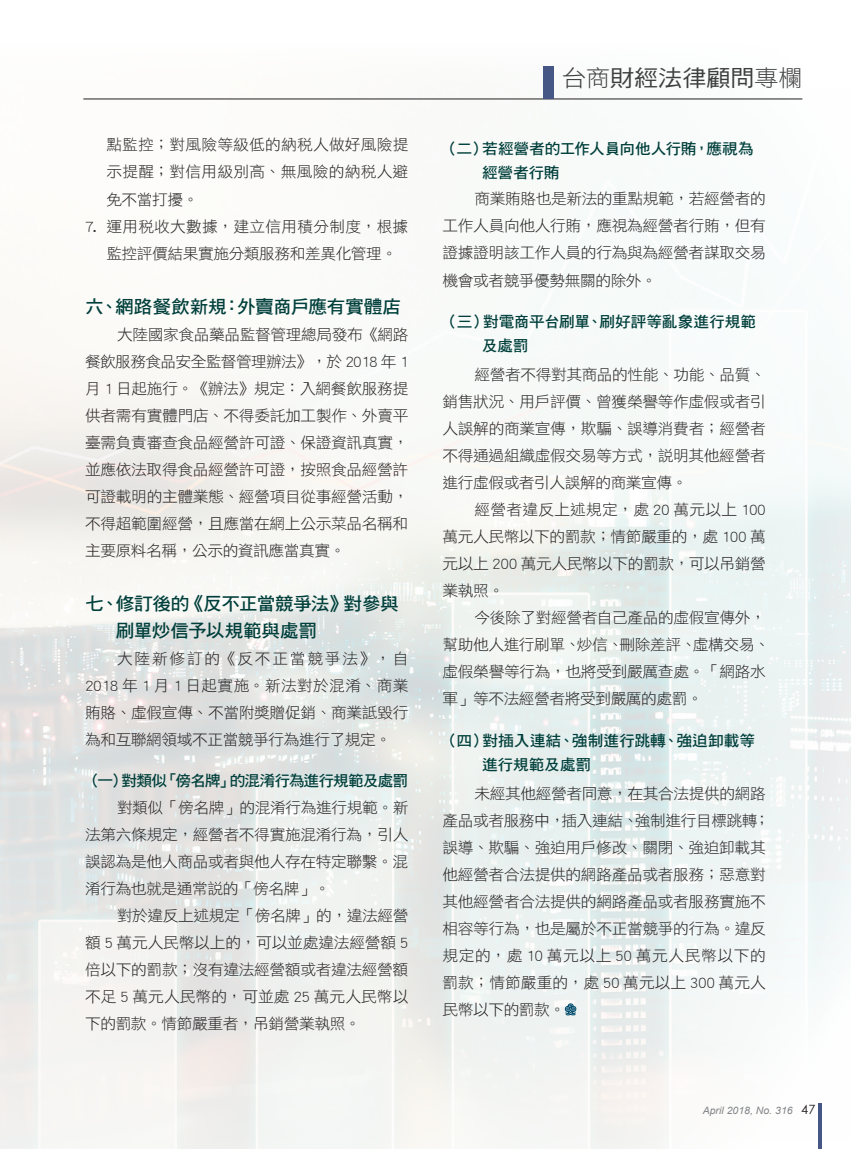
<style>
.page{position:relative;width:851px;height:1149px;background:#fff}
.page>*{position:absolute;margin:0;border:0;box-sizing:border-box;transform-origin:0 0}
.t1{font:22.8px "DF Hei Std W5";color:#3e3e3f;scale:1.05 1}
.t2{font:18.15px/27px "DF Hei Std W7";letter-spacing:-.025em;color:#003f3b}
.t3{font:15.3px/27px "DF Hei Std W3";letter-spacing:-.025em;color:#231f20;text-align:justify}
.t4{font:15.3px/24px "DF Hei Std W7";letter-spacing:-.015em;color:#003f3b}
.t5{font:15.3px "DF Hei Std W7";letter-spacing:-.055em;color:#003f3b}
.t6{font:italic 10.2px "Arial";color:#808285}
.s1{font-family:"DF Hei Std W3"}
.s2{font-family:"Century Gothic";font-style:normal;font-size:12.75px;color:#231f20}
</style>
<div class="page">
<img style="left:0;top:66px;width:850px;height:1082px">
<svg style="left:564px;top:1002px;width:13px;height:13px"></svg>
<hr style="left:83px;top:99px;width:719px;height:1px;background:#231f20">
<div style="left:543px;top:66px;width:10px;height:33px;background:#465785"></div>
<svg style="left:817px;top:1103px;width:4px;height:45px"></svg>
<p class="t3" style="left:106px;top:131px;width:303px">點監控；對風險等級低的納稅人做好風險提示提醒；對信用級別高、無風險的納稅人避免不當打擾。</p>
<p class="t3" style="left:106px;top:212px;width:303px;text-indent:-21px">7. 運用稅收大數據，建立信用積分制度，根據監控評價結果實施分類服務和差異化管理。</p>
<p class="t2" style="left:85px;top:292px;width:318px">六、網路餐飲新規：外賣商戶應有實體店</p>
<p class="t3" style="left:85px;top:320px;width:325px;text-indent:32px">大陸國家食品藥品監督管理總局發布《網路餐飲服務食品安全監督管理辦法》，於 2018 年 1月 1 日起施行。《辦法》規定：入網餐飲服務提供者需有實體門店、不得委託加工製作、外賣平臺需負責審查食品經營許可證、保證資訊真實，並應依法取得食品經營許可證，按照食品經營許可證載明的主體業態、經營項目從事經營活動，不得超範圍經營，且應當在網上公示菜品名稱和主要原料名稱，公示的資訊應當真實。</p>
<p class="t2" style="left:116px;top:589px;width:285px;text-indent:-31px">七、修訂後的《反不正當競爭法》對參與刷單炒信予以規範與處罰</p>
<p class="t3" style="left:85px;top:644px;width:325px;text-indent:32px">大陸新修訂的《反不正當競爭法》，自2018 年 1 月 1 日起實施。新法對於混淆、商業賄賂、虛假宣傳、不當附獎贈促銷、商業詆毀行為和互聯網領域不正當競爭行為進行了規定。</p>
<p class="t5" style="left:85px;top:772px;width:324px">（一）對類似「傍名牌」的混淆行為進行規範及處罰</p>
<p class="t3" style="left:85px;top:793px;width:325px;text-indent:32px">對類似「傍名牌」的混淆行為進行規範。新法第六條規定，經營者不得實施混淆行為，引人誤認為是他人商品或者與他人存在特定聯繫。混淆行為也就是通常說的「傍名牌」。</p>
<p class="t3" style="left:85px;top:901px;width:325px;text-indent:32px">對於違反上述規定「傍名牌」的，違法經營額 5 萬元人民幣以上的，可以並處違法經營額 5倍以下的罰款；沒有違法經營額或者違法經營額不足 5 萬元人民幣的，可並處 25 萬元人民幣以下的罰款。情節嚴重者，吊銷營業執照。</p>
<h1 class="t1" style="left:562px;top:66px;width:230px"><span class="s1">台商</span>財經法律顧問<span class="s1">專欄</span></h1>
<p class="t4" style="left:482px;top:137px;width:273px;text-indent:-40px">（二）若經營者的工作人員向他人行賄，應視為經營者行賄</p>
<p class="t3" style="left:442px;top:185px;width:325px;text-indent:32px">商業賄賂也是新法的重點規範，若經營者的工作人員向他人行賄，應視為經營者行賄，但有證據證明該工作人員的行為與為經營者謀取交易機會或者競爭優勢無關的除外。</p>
<p class="t4" style="left:482px;top:309px;width:275px;text-indent:-40px">（三）對電商平台刷單、刷好評等亂象進行規範及處罰</p>
<p class="t3" style="left:442px;top:361px;width:325px;text-indent:32px">經營者不得對其商品的性能、功能、品質、銷售狀況、用戶評價、曾獲榮譽等作虛假或者引人誤解的商業宣傳，欺騙、誤導消費者；經營者不得通過組織虛假交易等方式，說明其他經營者進行虛假或者引人誤解的商業宣傳。</p>
<p class="t3" style="left:442px;top:496px;width:325px;text-indent:32px">經營者違反上述規定，處 20 萬元以上 100萬元人民幣以下的罰款；情節嚴重的，處 100 萬元以上 200 萬元人民幣以下的罰款，可以吊銷營業執照。</p>
<p class="t3" style="left:442px;top:603px;width:329px;text-align:left;text-indent:32px">今後除了對經營者自己產品的虛假宣傳外，幫助他人進行刷單、炒信、刪除差評、虛構交易、虛假榮譽等行為，也將受到嚴厲查處。「網路水軍」等不法經營者將受到嚴厲的處罰。</p>
<p class="t4" style="left:482px;top:727px;width:275px;text-indent:-40px">（四）對插入連結、強制進行跳轉、強迫卸載等進行規範及處罰</p>
<p class="t3" style="left:442px;top:779px;width:329px;text-align:left;text-indent:32px">未經其他經營者同意，在其合法提供的網路產品或者服務中，插入連結、強制進行目標跳轉；誤導、欺騙、強迫用戶修改、關閉、強迫卸載其他經營者合法提供的網路產品或者服務；惡意對其他經營者合法提供的網路產品或者服務實施不相容等行為，也是屬於不正當競爭的行為。違反規定的，處 10 萬元以上 50 萬元人民幣以下的罰款；情節嚴重的，處 50 萬元以上 300 萬元人民幣以下的罰款。</p>
<p class="t6" style="left:702px;top:1103px;width:114px">April 2018, No. 316 <span class="s2">47</span></p>
</div>
